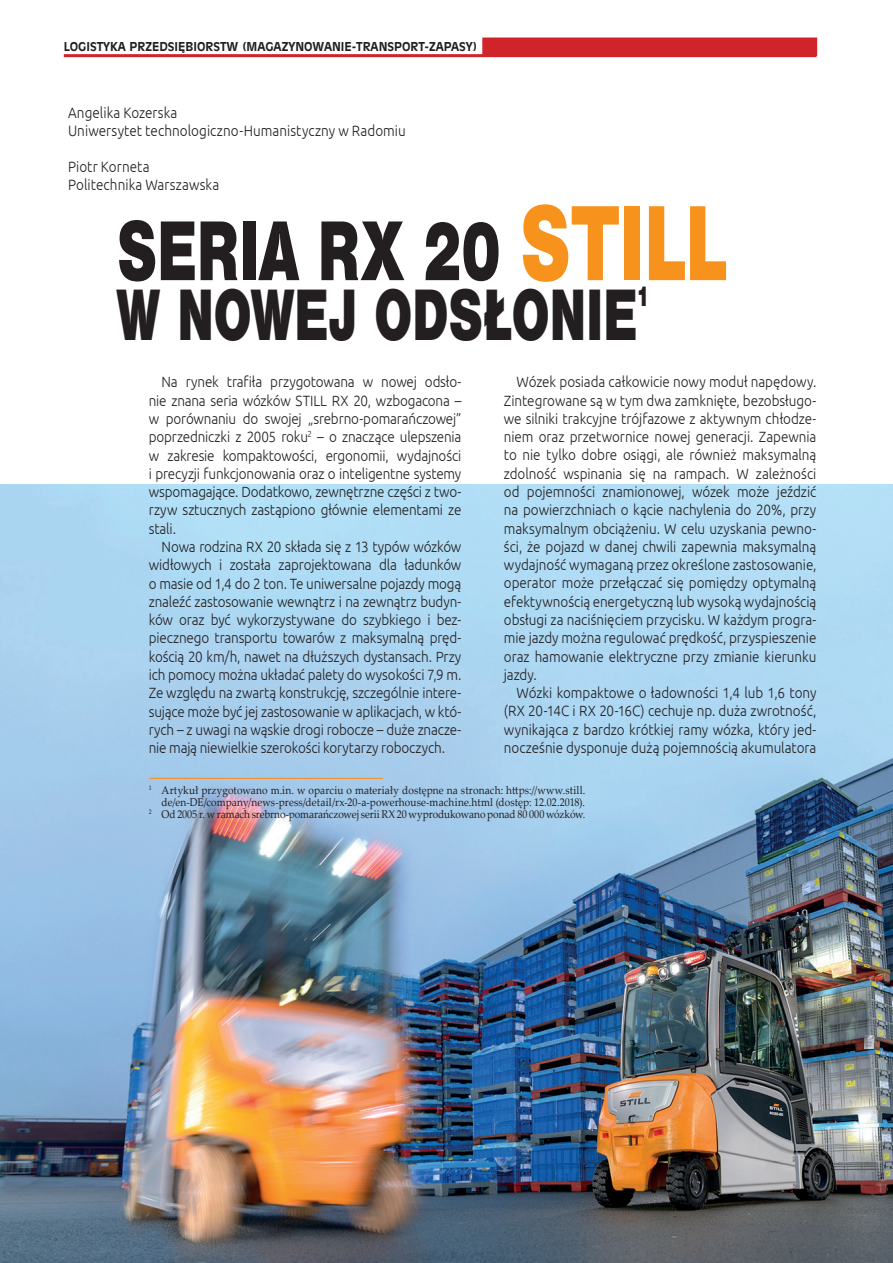
<style>
.page{position:relative;width:893px;height:1263px;background:#fff}
.page>*{position:absolute;margin:0;border:0;box-sizing:border-box;transform-origin:0 0}
.t1{font:75px "Swis 721 Blk 2 EU";letter-spacing:.005em;color:#231f20;scale:.7 1}
.t2{font:64.5px "Swis 721 Blk 2 EU";color:#231f20;scale:.7 1}
.t3{font:25.35px "Swis 721 Blk 2 EU";color:#231f20;scale:.7 1}
.t4{font:300 15px/18px "Ubuntu";letter-spacing:.005em;color:#231f20;scale:.9 1}
.t5{font:300 14.85px/18.3px "Ubuntu";letter-spacing:-.005em;color:#231f20;text-align:justify;scale:.91 1}
.t6{font:700 12px "Incised 901 EU";color:#231f20}
.t7{font:11.25px/12px "Palatino Linotype";letter-spacing:.005em;color:#231f20;text-align:right;scale:.9 1}
.s1{font-size:94.5px;color:#f7931d}
</style>
<div class="page">
<div style="left:483px;top:38px;width:333px;height:17px;background:#d1232a"></div>
<hr style="left:64px;top:54px;width:752px;height:3px;background:#d1232a">
<img style="left:0;top:485px;width:893px;height:778px">
<hr style="left:149px;top:778px;width:234px;height:1px;background:#f68b1f">
<p class="t6" style="left:64px;top:38px;width:415px">LOGISTYKA PRZEDSIĘBIORSTW (MAGAZYNOWANIE-TRANSPORT-ZAPASY)</p>
<p class="t4" style="left:68px;top:103px;width:377px">Angelika Kozerska<br>Uniwersytet technologiczno-Humanistyczny w Radomiu</p>
<p class="t4" style="left:68px;top:157px;width:170px">Piotr Korneta<br>Politechnika Warszawska</p>
<h1 class="t1" style="left:117px;top:200px;width:874px">SERIA RX 20 <span class="s1">STILL</span></h1>
<h2 class="t2" style="left:117px;top:271px;width:745px">W NOWEJ ODSŁONIE</h2>
<h3 class="t3" style="left:636px;top:279px;width:20px">1</h3>
<p class="t5" style="left:504px;top:372px;width:345px;text-indent:13px">Wózek posiada całkowicie nowy moduł napędowy.<br>Zintegrowane są w tym dwa zamknięte, bezobsługo&shy;we silniki trakcyjne trójfazowe z aktywnym chłodze&shy;niem oraz przetwornice nowej generacji. Zapewnia to nie tylko dobre osiągi, ale również maksymalną zdolność wspinania się na rampach. W zależności od pojemności znamionowej, wózek może jeździć na powierzchniach o kącie nachylenia do 20%, przy maksymalnym obciążeniu. W celu uzyskania pewno&shy;ści, że pojazd w danej chwili zapewnia maksymalną wydajność wymaganą przez określone zastosowanie, operator może przełączać się pomiędzy optymalną efektywnością energetyczną lub wysoką wydajnością obsługi za naciśnięciem przycisku. W każdym progra&shy;mie jazdy można regulować prędkość, przyspieszenie oraz hamowanie elektryczne przy zmianie kierunku jazdy.</p>
<p class="t5" style="left:504px;top:683px;width:345px;text-indent:13px">Wózki kompaktowe o ładowności 1,4 lub 1,6 tony (RX 20-14C i RX 20-16C) cechuje np. duża zwrotność, wynikająca z bardzo krótkiej ramy wózka, który jed&shy;nocześnie dysponuje dużą pojemnością akumulatora</p>
<p class="t7" style="left:149px;top:784px;width:487px"><sup>1</sup> Artykuł przygotowano m.in. w oparciu o materiały dostępne na stronach: https://www.still. de/en-DE/company/news-press/detail/rx-20-a-powerhouse-machine.html (dostęp: 12.02.2018).<br><sup>2</sup> Od 2005 r. w ramach srebrno-pomarańczowej serii RX 20 wyprodukowano ponad 80 000 wózków.</p>
<p class="t5" style="left:149px;top:373px;width:345px;text-indent:13px">Na rynek trafiła przygotowana w nowej odsło&shy;nie znana seria wózków STILL RX 20, wzbogacona – w porównaniu do swojej „srebrno-pomarańczowej” poprzedniczki z 2005 roku<sup>2</sup> – o znaczące ulepszenia w zakresie kompaktowości, ergonomii, wydajności i precyzji funkcjonowania oraz o inteligentne systemy wspomagające. Dodatkowo, zewnętrzne części z two&shy;rzyw sztucznych zastąpiono głównie elementami ze stali.</p>
<p class="t5" style="left:149px;top:537px;width:345px;text-indent:13px">Nowa rodzina RX 20 składa się z 13 typów wózków widłowych i została zaprojektowana dla ładunków o masie od 1,4 do 2 ton. Te uniwersalne pojazdy mogą znaleźć zastosowanie wewnątrz i na zewnątrz budyn&shy;ków oraz być wykorzystywane do szybkiego i bez&shy;piecznego transportu towarów z maksymalną pręd&shy;kością 20 km/h, nawet na dłuższych dystansach. Przy ich pomocy można układać palety do wysokości 7,9 m.<br>Ze względu na zwartą konstrukcję, szczególnie intere&shy;sujące może być jej zastosowanie w aplikacjach, w któ&shy;rych – z uwagi na wąskie drogi robocze – duże znacze&shy;nie mają niewielkie szerokości korytarzy roboczych.</p>
</div>
